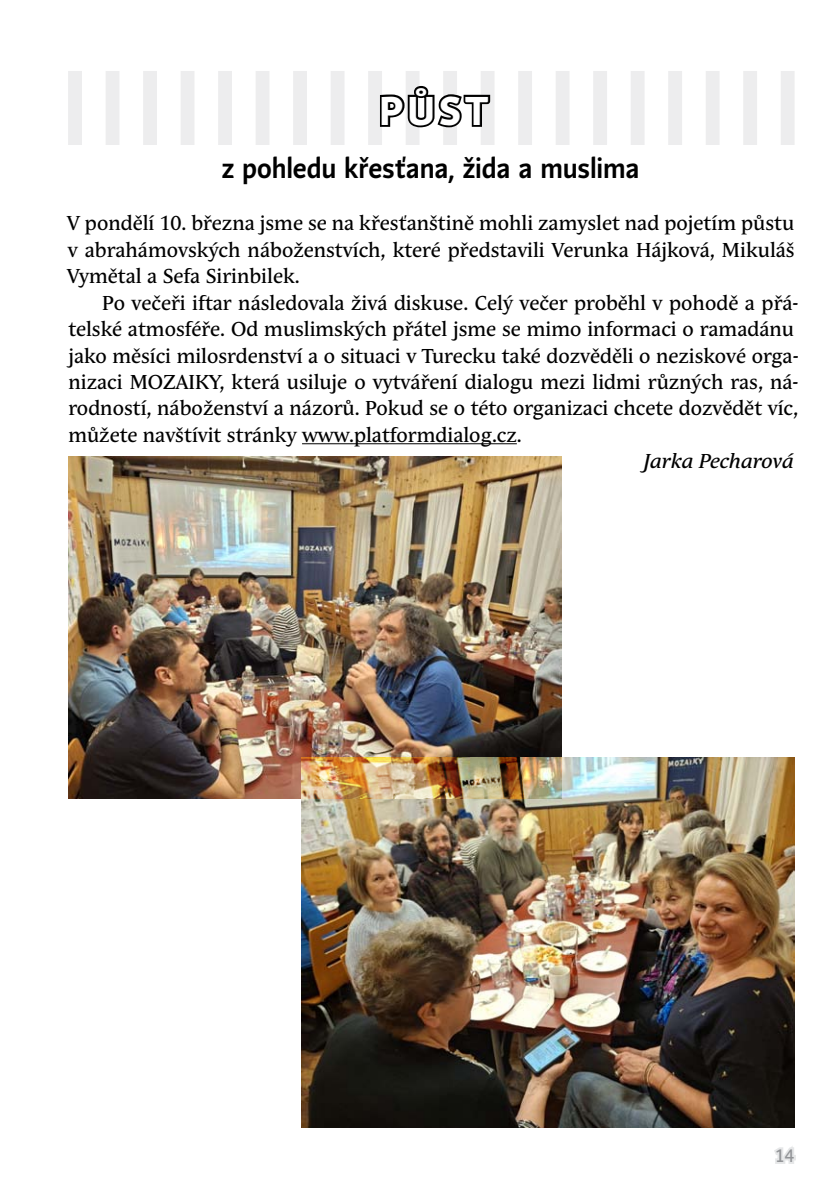
<style>
.page{position:relative;width:840px;height:1191px;background:#fff}
.page>*{position:absolute;margin:0;border:0;box-sizing:border-box;transform-origin:0 0}
.t1{font:700 40px "Andulka Sans Text";color:#fff}
.t2{font:500 28px "Andulka Sans";letter-spacing:-.005em;color:#000}
.t3{font:20px/26.4px "Andulka Text Pro";color:#000;text-align:justify}
.t4{font:italic 20px "Andulka Text Pro";color:#000}
.t5{font:18px "Andulka Sans Text";color:#939598}
</style>
<div class="page">
<svg style="left:774px;top:1146px;width:22px;height:18px"></svg>
<div style="left:68px;top:71px;width:14px;height:74px;background:#ededee"></div>
<div style="left:105px;top:71px;width:14px;height:74px;background:#ededee"></div>
<div style="left:143px;top:71px;width:14px;height:74px;background:#ededee"></div>
<div style="left:180px;top:71px;width:14px;height:74px;background:#ededee"></div>
<div style="left:218px;top:71px;width:14px;height:74px;background:#ededee"></div>
<div style="left:255px;top:71px;width:14px;height:74px;background:#ededee"></div>
<div style="left:293px;top:71px;width:14px;height:74px;background:#ededee"></div>
<div style="left:330px;top:71px;width:14px;height:74px;background:#ededee"></div>
<div style="left:368px;top:71px;width:14px;height:74px;background:#ededee"></div>
<div style="left:405px;top:71px;width:14px;height:74px;background:#ededee"></div>
<div style="left:443px;top:71px;width:14px;height:74px;background:#ededee"></div>
<div style="left:480px;top:71px;width:14px;height:74px;background:#ededee"></div>
<div style="left:518px;top:71px;width:13px;height:74px;background:#ededee"></div>
<div style="left:555px;top:71px;width:14px;height:74px;background:#ededee"></div>
<div style="left:593px;top:71px;width:13px;height:74px;background:#ededee"></div>
<div style="left:630px;top:71px;width:14px;height:74px;background:#ededee"></div>
<div style="left:667px;top:71px;width:14px;height:74px;background:#ededee"></div>
<div style="left:705px;top:71px;width:14px;height:74px;background:#ededee"></div>
<div style="left:742px;top:71px;width:14px;height:74px;background:#ededee"></div>
<div style="left:780px;top:71px;width:14px;height:74px;background:#ededee"></div>
<svg style="left:380px;top:83px;width:111px;height:47px"></svg>
<hr style="left:302px;top:443px;width:214px;height:1px;background:#000">
<img style="left:68px;top:456px;width:493px;height:342px">
<img style="left:301px;top:757px;width:493px;height:370px">
<h1 class="t1" style="left:379px;top:86px;width:111px">Půst</h1>
<h2 class="t2" style="left:222px;top:151px;width:419px">z pohledu křesťana, žida a muslima</h2>
<p class="t3" style="left:67px;top:210px;width:728px">V pondělí 10. března jsme se na křesťanštině mohli zamyslet nad pojetím půstu v abrahámovských náboženstvích, které představili Verunka Hájková, Mikuláš Vymětal a Sefa Sirinbilek.</p>
<p class="t3" style="left:68px;top:290px;width:731px;text-align:left;text-indent:34px">Po večeři iftar následovala živá diskuse. Celý večer proběhl v pohodě a přá&shy;telské atmosféře. Od muslimských přátel jsme se mimo informaci o ramadánu jako měsíci milosrdenství a o situaci v Turecku také dozvěděli o neziskové orga&shy;nizaci MOZAIKY, která usiluje o vytváření dialogu mezi lidmi různých ras, ná&shy;rodností, náboženství a názorů. Pokud se o této organizaci chcete dozvědět víc, můžete navštívit stránky www.platformdialog.cz.</p>
<p class="t4" style="left:642px;top:450px;width:152px">Jarka Pecharová</p>
<p class="t5" style="left:774px;top:1145px;width:22px">14</p>
</div>
